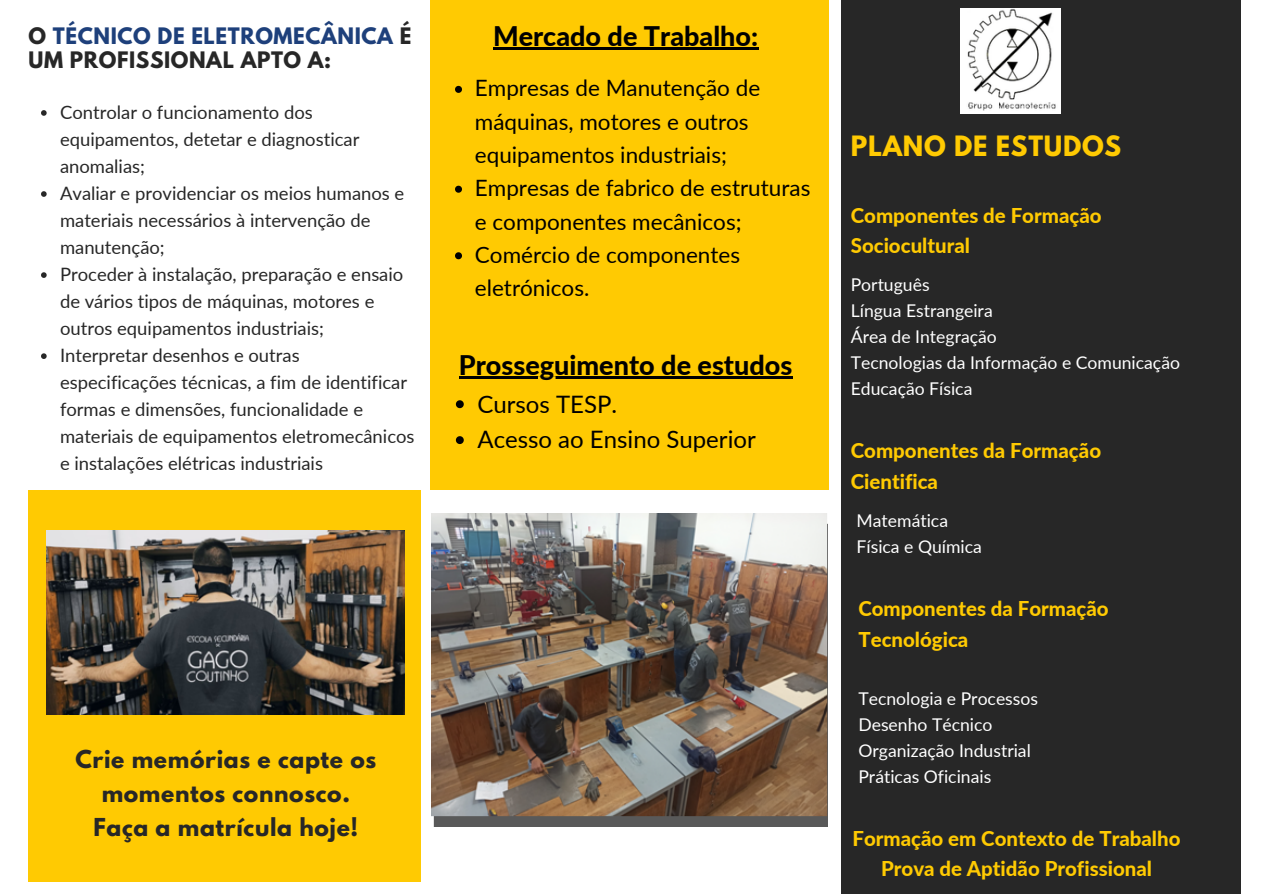
<style>
.page{position:relative;width:1263px;height:894px;background:#fff}
.page>*{position:absolute;margin:0;border:0;box-sizing:border-box;transform-origin:0 0}
.t1{font:800 27px "Lato";color:#000}
.t2{font:700 24.75px "League Spartan";letter-spacing:.03em;color:#ffca02}
.t3{font:24px/35.8px "Lato";color:#000}
.t4{font:22.5px/33.3px "Lato";color:#000}
.t5{font:700 21.9px/33.8px "League Spartan";letter-spacing:.03em;color:#272727;text-align:center}
.t6{font:800 20.4px/30.6px "Lato";color:#ffca02}
.t7{font:700 20.1px/23.7px "League Spartan";letter-spacing:.03em;color:#1e407b}
.t8{font:18.45px/27px "Lato";color:#272727}
.t9{font:17.55px/25.8px "Lato";color:#fff}
.s1{color:#272727}
</style>
<div class="page">
<div style="left:431px;top:0;width:398px;height:489px;background:#ffca02"></div>
<div style="left:29px;top:489px;width:392px;height:392px;background:#ffca02"></div>
<div style="left:842px;top:0;width:399px;height:893px;background:#272727"></div>
<img style="left:960px;top:9px;width:100px;height:104px">
<img style="left:432px;top:513px;width:396px;height:313px">
<img style="left:47px;top:530px;width:358px;height:184px">
<svg style="left:41px;top:110px;width:6px;height:6px"></svg>
<svg style="left:41px;top:191px;width:6px;height:6px"></svg>
<svg style="left:41px;top:272px;width:6px;height:6px"></svg>
<svg style="left:41px;top:353px;width:6px;height:6px"></svg>
<hr style="left:493px;top:47px;width:265px;height:3px;background:#000">
<svg style="left:455px;top:86px;width:7px;height:7px"></svg>
<svg style="left:455px;top:186px;width:7px;height:7px"></svg>
<svg style="left:455px;top:252px;width:7px;height:7px"></svg>
<hr style="left:459px;top:376px;width:333px;height:3px;background:#000">
<svg style="left:456px;top:400px;width:8px;height:8px"></svg>
<svg style="left:456px;top:436px;width:8px;height:8px"></svg>
<p class="t7" style="left:29px;top:27px;width:384px"><span class="s1">O</span> TÉCNICO DE ELETROMECÂNICA <span class="s1">É<br>UM PROFISSIONAL APTO A:</span></p>
<p class="t8" style="left:60px;top:98px;width:356px">Controlar o funcionamento dos equipamentos, detetar e diagnosticar anomalias;<br>Avaliar e providenciar os meios humanos e materiais necessários à intervenção de manutenção;<br>Proceder à instalação, preparação e ensaio de vários tipos de máquinas, motores e outros equipamentos industriais; Interpretar desenhos e outras especificações técnicas, a fim de identificar formas e dimensões, funcionalidade e materiais de equipamentos eletromecânicos e instalações elétricas industriais</p>
<p class="t5" style="left:75px;top:745px;width:302px">Crie memórias e capte os momentos connosco.<br>Faça a matrícula hoje!</p>
<h1 class="t1" style="left:493px;top:19px;width:267px">Mercado de Trabalho:</h1>
<p class="t4" style="left:475px;top:71px;width:337px">Empresas de Manutenção de máquinas, motores e outros equipamentos industriais;<br>Empresas de fabrico de estruturas e componentes mecânicos;<br>Comércio de componentes eletrónicos.</p>
<h1 class="t1" style="left:459px;top:348px;width:335px">Prosseguimento de estudos</h1>
<h3 class="t3" style="left:477px;top:385px;width:280px">Cursos TESP.<br>Acesso ao Ensino Superior</h3>
<h2 class="t2" style="left:851px;top:133px;width:272px">PLANO DE ESTUDOS</h2>
<p class="t6" style="left:851px;top:199px;width:252px">Componentes de Formação<br>Sociocultural</p>
<p class="t9" style="left:851px;top:271px;width:331px">Português<br>Língua Estrangeira<br>Área de Integração<br>Tecnologias da Informação e Comunicação<br>Educação Física</p>
<p class="t6" style="left:851px;top:435px;width:252px">Componentes da Formação<br>Cientifica</p>
<p class="t9" style="left:857px;top:507px;width:127px">Matemática<br>Física e Química</p>
<p class="t6" style="left:858px;top:592px;width:252px">Componentes da Formação<br>Tecnológica</p>
<p class="t9" style="left:858px;top:685px;width:181px">Tecnologia e Processos<br>Desenho Técnico<br>Organização Industrial<br>Práticas Oficinais</p>
<p class="t6" style="left:853px;top:822px;width:329px;text-align:center">Formação em Contexto de Trabalho<br>Prova de Aptidão Profissional</p>
</div>
